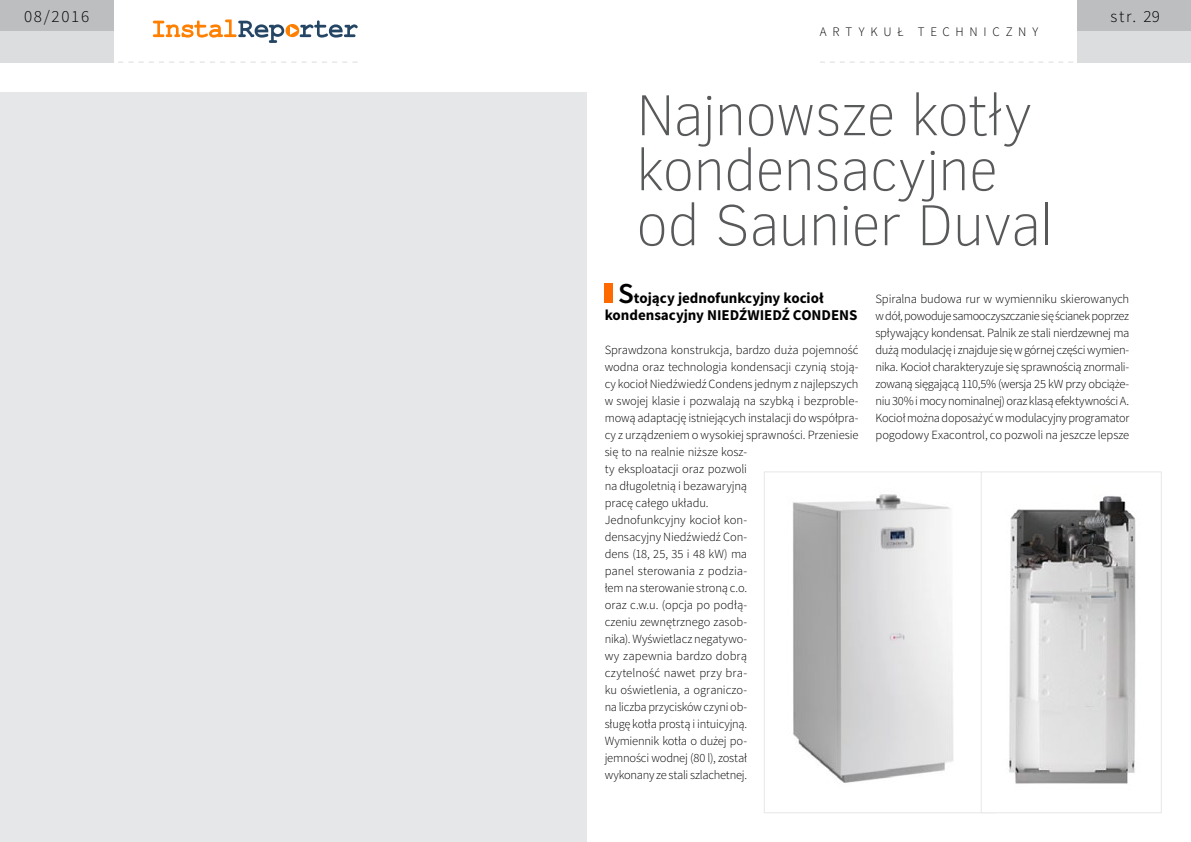
<style>
.page{position:relative;width:1191px;height:842px;background:#fff}
.page>*{position:absolute;margin:0;border:0;box-sizing:border-box;transform-origin:0 0}
.t1{font:100 59px/55px "Clear Sans";letter-spacing:-.025em;color:#58595b}
.t2{font:300 17px "Source Sans Pro";letter-spacing:.1em;color:#000}
.t3{font:700 15px/17px "Source Sans Pro";letter-spacing:-.005em;color:#000}
.t4{font:300 13px "Source Sans Pro";letter-spacing:.44em;color:#000}
.t5{font:300 12.5px/17px "Source Sans Pro";letter-spacing:-.01em;color:#000}
.s1{font-weight:600;font-size:29px}
</style>
<div class="page">
<div style="left:1077px;top:0;width:114px;height:31px;background:#bcbec0"></div>
<div style="left:1077px;top:31px;width:114px;height:31px;background:#dcddde"></div>
<svg style="left:153px;top:20px;width:204px;height:23px"></svg>
<div style="left:0;top:0;width:113px;height:31px;background:#bcbec0"></div>
<div style="left:0;top:31px;width:113px;height:31px;background:#dcddde"></div>
<svg style="left:108px;top:62px;width:249px;height:1px"></svg>
<svg style="left:820px;top:62px;width:263px;height:1px"></svg>
<div style="left:604px;top:283px;width:9px;height:20px;background:#ff6a00"></div>
<img style="left:793px;top:494px;width:161px;height:289px">
<img style="left:1009px;top:496px;width:127px;height:288px">
<div style="left:981px;top:472px;width:180px;height:341px;border:1px solid #e6e7e8"></div>
<div style="left:0;top:93px;width:587px;height:749px;background:#e6e7e8"></div>
<h2 class="t2" style="left:24px;top:6px;width:67px">08/2016</h2>
<h2 class="t2" style="left:1110px;top:6px;width:51px">str. 29</h2>
<p class="t4" style="left:820px;top:24px;width:220px">artykuł techniczny</p>
<h1 class="t1" style="left:636px;top:87px;width:420px">Najnowsze kotły kondensacyjne od Saunier Duval</h1>
<p class="t3" style="left:604px;top:290px;width:254px;text-indent:13px"><span class="s1">S</span>tojący jednofunkcyjny kocioł kondensacyjny NIEDŹWIEDŹ CONDENS</p>
<p class="t5" style="left:604px;top:342px;width:255px">Sprawdzona konstrukcja, bardzo duża pojemność wodna oraz technologia kondensacji czynią stoją&shy;cy kocioł Niedźwiedź Condens jednym z najlepszych w swojej klasie i pozwalają na szybką i bezproble&shy;mową adaptację istniejących instalacji do współpra&shy;cy z urządzeniem o wysokiej sprawności. Przeniesie się to na realnie niższe kosz-<br>ty eksploatacji oraz pozwoli<br>na długoletnią i bezawaryjną<br>pracę całego układu.<br>Jednofunkcyjny kocioł kon-<br>densacyjny Niedźwiedź Con-<br>dens (18, 25, 35 i 48 kW) ma<br>panel sterowania z podzia-<br>łem na sterowanie stroną c.o.<br>oraz c.w.u. (opcja po podłą-<br>czeniu zewnętrznego zasob-<br>nika). Wyświetlacz negatywo-<br>wy zapewnia bardzo dobrą<br>czytelność nawet przy bra-<br>ku oświetlenia, a ograniczo-<br>na liczba przycisków czyni ob-<br>sługę kotła prostą i intuicyjną.<br>Wymiennik kotła o dużej po-<br>jemności wodnej (80 l), został<br>wykonany ze stali szlachetnej.</p>
<p class="t5" style="left:875px;top:291px;width:255px;text-align:justify">Spiralna budowa rur w wymienniku skierowanych w dół, powoduje samooczyszczanie się ścianek poprzez spływający kondensat. Palnik ze stali nierdzewnej ma dużą modulację i znajduje się w górnej części wymien&shy;nika. Kocioł charakteryzuje się sprawnością znormali&shy;zowaną sięgającą 110,5% (wersja 25 kW przy obciąże&shy;niu 30% i mocy nominalnej) oraz klasą efektywności A.<br>Kocioł można doposażyć w modulacyjny programator pogodowy Exacontrol, co pozwoli na jeszcze lepsze</p>
</div>
